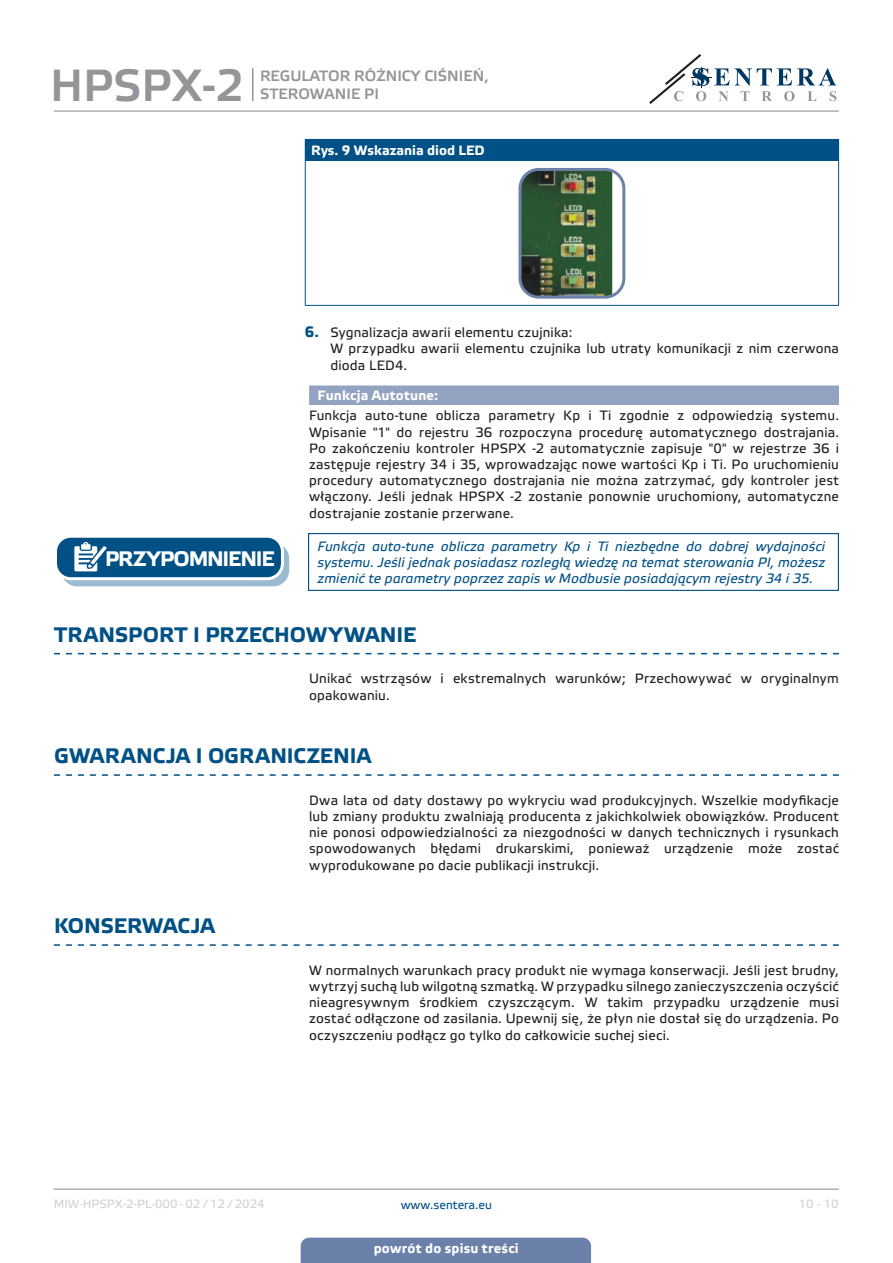
<style>
.page{position:relative;width:893px;height:1263px;background:#fff}
.page>*{position:absolute;margin:0;border:0;box-sizing:border-box;transform-origin:0 0}
.t1{font:45px "Etelka Medium Pro";color:#939598}
.t2{font:700 21px "Etelka Text Pro";color:#015186}
.t3{font:700 21px "Etelka Text Pro";letter-spacing:-.055em;color:#fff}
.t4{font:15px/18px "Etelka Medium Pro";color:#939598}
.body{font:13.5px/16.2px "Etelka Text Pro";letter-spacing:.015em;color:#231f20;text-align:justify}
.attention{font:italic 13.5px/16.2px "Etelka Text Pro";letter-spacing:.01em;color:#015186;text-align:justify}
.head-table{font:700 13.5px "Etelka Text Pro";letter-spacing:.005em;color:#fff}
.Number-roman{font:700 13.5px "Etelka Text Pro";letter-spacing:.01em;color:#fff}
.t5{font:12px "Etelka Text Pro";color:#d1d2d4}
.t6{font:12px "Etelka Text Pro";color:#015186}
.s1{font-weight:700;font-size:15px;color:#015186}
</style>
<div class="page">
<hr style="left:54px;top:111px;width:785px;height:1px;background:#939598">
<hr style="left:54px;top:1188px;width:785px;height:2px;background:#939598">
<svg style="left:649px;top:54px;width:187px;height:50px"></svg>
<div style="left:301px;top:1237px;width:290px;height:26px;background:#6c81aa"></div>
<hr style="left:252px;top:68px;width:1px;height:33px;background:#939598">
<div style="left:309px;top:385px;width:530px;height:20px;background:#94a2c2"></div>
<svg style="left:54px;top:653px;width:785px;height:1px"></svg>
<div style="left:305px;top:139px;width:534px;height:22px;background:#015186"></div>
<hr style="left:305px;top:161px;width:1px;height:144px;background:#015186">
<hr style="left:838px;top:161px;width:1px;height:144px;background:#015186">
<hr style="left:305px;top:305px;width:534px;height:1px;background:#015186">
<img style="left:522px;top:172px;width:90px;height:123px">
<div style="left:518px;top:168px;width:107px;height:131px;border:3px solid #6c81aa;border-radius:19px"></div>
<div style="left:308px;top:533px;width:531px;height:58px;border:1px solid #015186"></div>
<div style="left:62px;top:543px;width:226px;height:43px;background:linear-gradient(to right,#99b9cf,#9cbbd0);border-radius:15px"></div>
<div style="left:61px;top:543px;width:228px;height:43px;border:1px solid #015186;border-radius:15px"></div>
<div style="left:56px;top:536px;width:226px;height:43px;background:#015186;border-radius:15px"></div>
<div style="left:54px;top:535px;width:230px;height:45px;border:3px solid #fff;border-radius:15px"></div>
<svg style="left:74px;top:542px;width:39px;height:37px"></svg>
<svg style="left:54px;top:774px;width:785px;height:2px"></svg>
<svg style="left:54px;top:944px;width:785px;height:2px"></svg>
<h1 class="t1" style="left:50px;top:61px;width:195px">HPSPX-2</h1>
<p class="t4" style="left:260px;top:67px;width:230px">REGULATOR RÓŻNICY CIŚNIEŃ,<br>STEROWANIE PI</p>
<p class="head-table" style="left:311px;top:143px;width:175px">Rys. 9 Wskazania diod LED</p>
<p class="t3" style="left:105px;top:547px;width:171px">PRZYPOMNIENIE</p>
<p class="body" style="left:305px;top:325px;width:269px"><span class="s1">6.</span> Sygnalizacja awarii elementu czujnika:</p>
<p class="body" style="left:330px;top:341px;width:510px">W przypadku awarii elementu czujnika lub utraty komunikacji z nim czerwona dioda LED4.</p>
<p class="Number-roman" style="left:318px;top:388px;width:122px">Funkcja Autotune:</p>
<p class="body" style="left:309px;top:408px;width:531px">Funkcja auto-tune oblicza parametry Kp i Ti zgodnie z odpowiedzią systemu.<br>Wpisanie "1" do rejestru 36 rozpoczyna procedurę automatycznego dostrajania.<br>Po zakończeniu kontroler HPSPX -2 automatycznie zapisuje "0" w rejestrze 36 i zastępuje rejestry 34 i 35, wprowadzając nowe wartości Kp i Ti. Po uruchomieniu procedury automatycznego dostrajania nie można zatrzymać, gdy kontroler jest włączony. Jeśli jednak HPSPX -2 zostanie ponownie uruchomiony, automatyczne dostrajanie zostanie przerwane.</p>
<p class="attention" style="left:318px;top:539px;width:509px">Funkcja auto-tune oblicza parametry Kp i Ti niezbędne do dobrej wydajności systemu. Jeśli jednak posiadasz rozległą wiedzę na temat sterowania PI, możesz zmienić te parametry poprzez zapis w Modbusie posiadającym rejestry 34 i 35.</p>
<p class="t2" style="left:54px;top:623px;width:364px">TRANSPORT I PRZECHOWYWANIE</p>
<p class="body" style="left:309px;top:671px;width:531px">Unikać wstrząsów i ekstremalnych warunków; Przechowywać w oryginalnym opakowaniu.</p>
<p class="t2" style="left:54px;top:744px;width:319px">GWARANCJA I OGRANICZENIA</p>
<p class="body" style="left:309px;top:793px;width:531px">Dwa lata od daty dostawy po wykryciu wad produkcyjnych. Wszelkie modyfikacje lub zmiany produktu zwalniają producenta z jakichkolwiek obowiązków. Producent nie ponosi odpowiedzialności za niezgodności w danych technicznych i rysunkach spowodowanych błędami drukarskimi, ponieważ urządzenie może zostać wyprodukowane po dacie publikacji instrukcji.</p>
<p class="t2" style="left:54px;top:914px;width:163px">KONSERWACJA</p>
<p class="body" style="left:309px;top:963px;width:531px">W normalnych warunkach pracy produkt nie wymaga konserwacji. Jeśli jest brudny, wytrzyj suchą lub wilgotną szmatką. W przypadku silnego zanieczyszczenia oczyścić nieagresywnym środkiem czyszczącym. W takim przypadku urządzenie musi zostać odłączone od zasilania. Upewnij się, że płyn nie dostał się do urządzenia. Po oczyszczeniu podłącz go tylko do całkowicie suchej sieci.</p>
<p class="t5" style="left:54px;top:1197px;width:212px">MIW-HPSPX-2-PL-000 - 02 / 12 / 2024</p>
<p class="t6" style="left:401px;top:1198px;width:93px">www.sentera.eu</p>
<p class="t5" style="left:799px;top:1197px;width:42px">10 - 10</p>
<p class="head-table" style="left:374px;top:1240px;width:147px">powrót do spisu treści</p>
</div>
